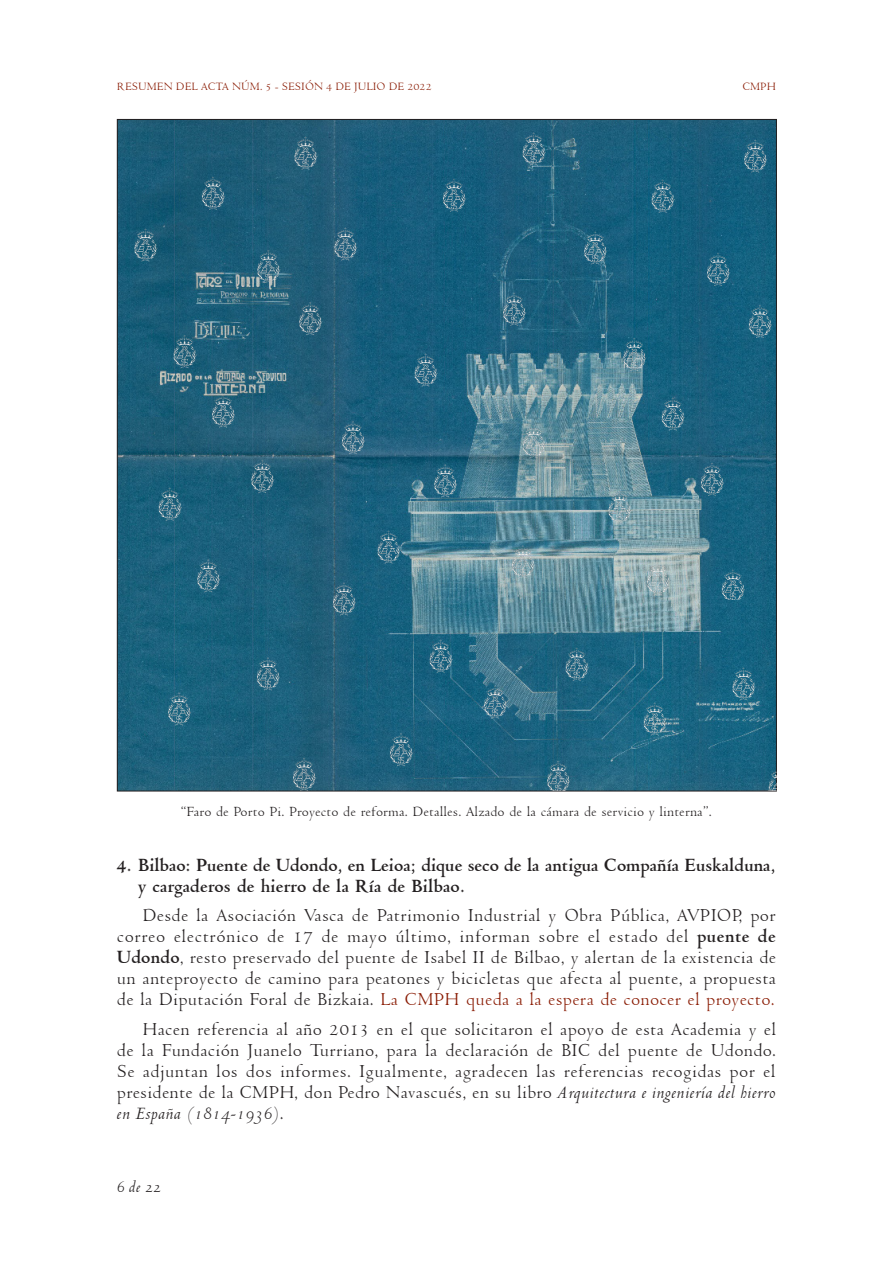
<style>
.page{position:relative;width:893px;height:1263px;background:#fff}
.page>*{position:absolute;margin:0;border:0;box-sizing:border-box;transform-origin:0 0}
.t1{font:19.5px/21px "Venetian 301 BT";letter-spacing:.005em;color:#231f20;text-align:justify}
.t2{font:700 19.5px/21px "Venetian 301 BT";color:#231f20}
.t3{font:italic 18px "Venetian 301 BT";color:#231f20}
.t4{font:15px "Venetian 301 BT";color:#231f20}
.t5{font:12px "Venetian 301 BT";color:#891a02}
.s1{font-weight:700}
.s2{color:#891a02}
.s3{font-style:italic}
</style>
<div class="page">
<img style="left:117px;top:119px;width:659px;height:672px">
<p class="t5" style="left:117px;top:80px;width:316px">RESUMEN DEL ACTA NÚM. 5 - SESIÓN 4 DE JULIO DE 2022</p>
<p class="t5" style="left:742px;top:80px;width:35px">CMPH</p>
<p class="t4" style="left:181px;top:803px;width:533px">“Faro de Porto Pi. Proyecto de reforma. Detalles. Alzado de la cámara de servicio y linterna”.</p>
<p class="t2" style="left:138px;top:855px;width:639px;text-indent:-21px">4. Bilbao: Puente de Udondo, en Leioa; dique seco de la antigua Compañía Euskalduna, y cargaderos de hierro de la Ría de Bilbao.</p>
<p class="t1" style="left:117px;top:905px;width:661px;text-indent:26px">Desde la Asociación Vasca de Patrimonio Industrial y Obra Pública, AVPIOP, por correo electrónico de 17 de mayo último, informan sobre el estado del <span class="s1">puente de Udondo</span>, resto preservado del puente de Isabel II de Bilbao, y alertan de la existencia de un anteproyecto de camino para peatones y bicicletas que afecta al puente, a propuesta de la Diputación Foral de Bizkaia. <span class="s2">La CMPH queda a la espera de conocer el proyecto.</span></p>
<p class="t1" style="left:117px;top:1019px;width:661px;text-indent:26px">Hacen referencia al año 2013 en el que solicitaron el apoyo de esta Academia y el de la Fundación Juanelo Turriano, para la declaración de BIC del puente de Udondo.<br>Se adjuntan los dos informes. Igualmente, agradecen las referencias recogidas por el presidente de la CMPH, don Pedro Navascués, en su libro <span class="s3">Arquitectura e ingeniería del hierro en España (1814-1936)</span>.</p>
<p class="t3" style="left:117px;top:1177px;width:46px">6 de 22</p>
</div>
